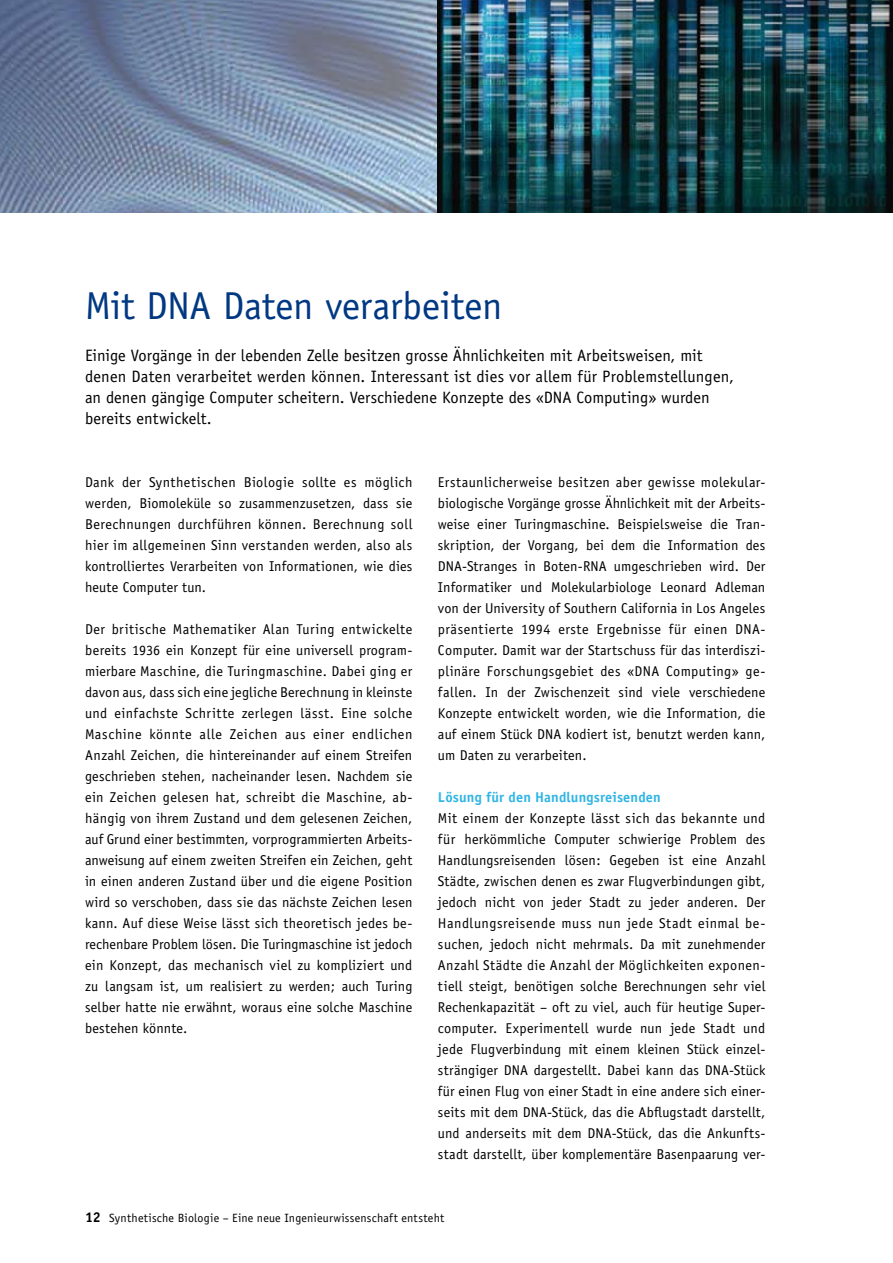
<style>
.page{position:relative;width:893px;height:1263px;background:#fff}
.page>*{position:absolute;margin:0;border:0;box-sizing:border-box;transform-origin:0 0}
.t1{font:39px "Officina Sans";letter-spacing:-.005em;color:#003882}
.t2{font:16.5px/21px "Officina Sans";letter-spacing:.005em;color:#000}
.t3{font:14.25px/21px "Officina Sans";letter-spacing:.01em;color:#000;text-align:justify}
.t4{font:700 14.25px "Officina Sans";letter-spacing:.01em;color:#32b5e5}
.t5{font:12px "Officina Sans";letter-spacing:.015em;color:#000}
.s1{font-weight:700;font-size:14.25px}
</style>
<div class="page">
<img style="left:0;top:0;width:438px;height:213px">
<img style="left:438px;top:0;width:455px;height:213px">
<h1 class="t1" style="left:85px;top:283px;width:419px">Mit DNA Daten verarbeiten</h1>
<p class="t2" style="left:85px;top:345px;width:651px">Einige Vorgänge in der lebenden Zelle besitzen grosse Ähnlichkeiten mit Arbeitsweisen, mit denen Daten verarbeitet werden können. Interessant ist dies vor allem für Problemstellungen, an denen gängige Computer scheitern. Verschiedene Konzepte des «DNA Computing» wurden bereits entwickelt.</p>
<p class="t3" style="left:85px;top:471px;width:329px">Dank der Synthetischen Biologie sollte es möglich werden, Biomoleküle so zusammenzusetzen, dass sie Berechnungen durchführen können. Berechnung soll hier im allgemeinen Sinn verstanden werden, also als kontrolliertes Verarbeiten von Informationen, wie dies heute Computer tun.</p>
<p class="t3" style="left:85px;top:618px;width:329px">Der britische Mathematiker Alan Turing entwickelte bereits 1936 ein Konzept für eine universell program&shy;mierbare Maschine, die Turingmaschine. Dabei ging er davon aus, dass sich eine jegliche Berechnung in kleinste und einfachste Schritte zerlegen lässt. Eine solche Maschine könnte alle Zeichen aus einer endlichen Anzahl Zeichen, die hintereinander auf einem Streifen geschrieben stehen, nacheinander lesen. Nachdem sie ein Zeichen gelesen hat, schreibt die Maschine, ab&shy;hängig von ihrem Zustand und dem gelesenen Zeichen, auf Grund einer bestimmten, vorprogrammierten Arbeits&shy;anweisung auf einem zweiten Streifen ein Zeichen, geht in einen anderen Zustand über und die eigene Position wird so verschoben, dass sie das nächste Zeichen lesen kann. Auf diese Weise lässt sich theoretisch jedes be&shy;rechenbare Problem lösen. Die Turingmaschine ist jedoch ein Konzept, das mechanisch viel zu kompliziert und zu langsam ist, um realisiert zu werden; auch Turing selber hatte nie erwähnt, woraus eine solche Maschine bestehen könnte.</p>
<p class="t3" style="left:438px;top:471px;width:329px">Erstaunlicherweise besitzen aber gewisse molekular&shy;biologische Vorgänge grosse Ähnlichkeit mit der Arbeits&shy;weise einer Turingmaschine. Beispielsweise die Tran&shy;skription, der Vorgang, bei dem die Information des DNA-Stranges in Boten-RNA umgeschrieben wird. Der Informatiker und Molekularbiologe Leonard Adleman von der University of Southern California in Los Angeles präsentierte 1994 erste Ergebnisse für einen DNA-Computer. Damit war der Startschuss für das interdiszi&shy;plinäre Forschungsgebiet des «DNA Computing» ge&shy;fallen. In der Zwischenzeit sind viele verschiedene Konzepte entwickelt worden, wie die Information, die auf einem Stück DNA kodiert ist, benutzt werden kann, um Daten zu verarbeiten.</p>
<p class="t4" style="left:438px;top:788px;width:224px">Lösung für den Handlungsreisenden</p>
<p class="t3" style="left:438px;top:808px;width:329px">Mit einem der Konzepte lässt sich das bekannte und für herkömmliche Computer schwierige Problem des Handlungsreisenden lösen: Gegeben ist eine Anzahl Städte, zwischen denen es zwar Flugverbindungen gibt, jedoch nicht von jeder Stadt zu jeder anderen. Der Handlungsreisende muss nun jede Stadt einmal be&shy;suchen, jedoch nicht mehrmals. Da mit zunehmender Anzahl Städte die Anzahl der Möglichkeiten exponen&shy;tiell steigt, benötigen solche Berechnungen sehr viel Rechenkapazität – oft zu viel, auch für heutige Super&shy;computer. Experimentell wurde nun jede Stadt und jede Flugverbindung mit einem kleinen Stück einzel&shy;strängiger DNA dargestellt. Dabei kann das DNA-Stück für einen Flug von einer Stadt in eine andere sich einer&shy;seits mit dem DNA-Stück, das die Abflugstadt darstellt, und anderseits mit dem DNA-Stück, das die Ankunfts&shy;stadt darstellt, über komplementäre Basenpaarung ver-</p>
<p class="t5" style="left:85px;top:1211px;width:361px"><span class="s1">12</span> Synthetische Biologie – Eine neue Ingenieurwissenschaft entsteht</p>
</div>
